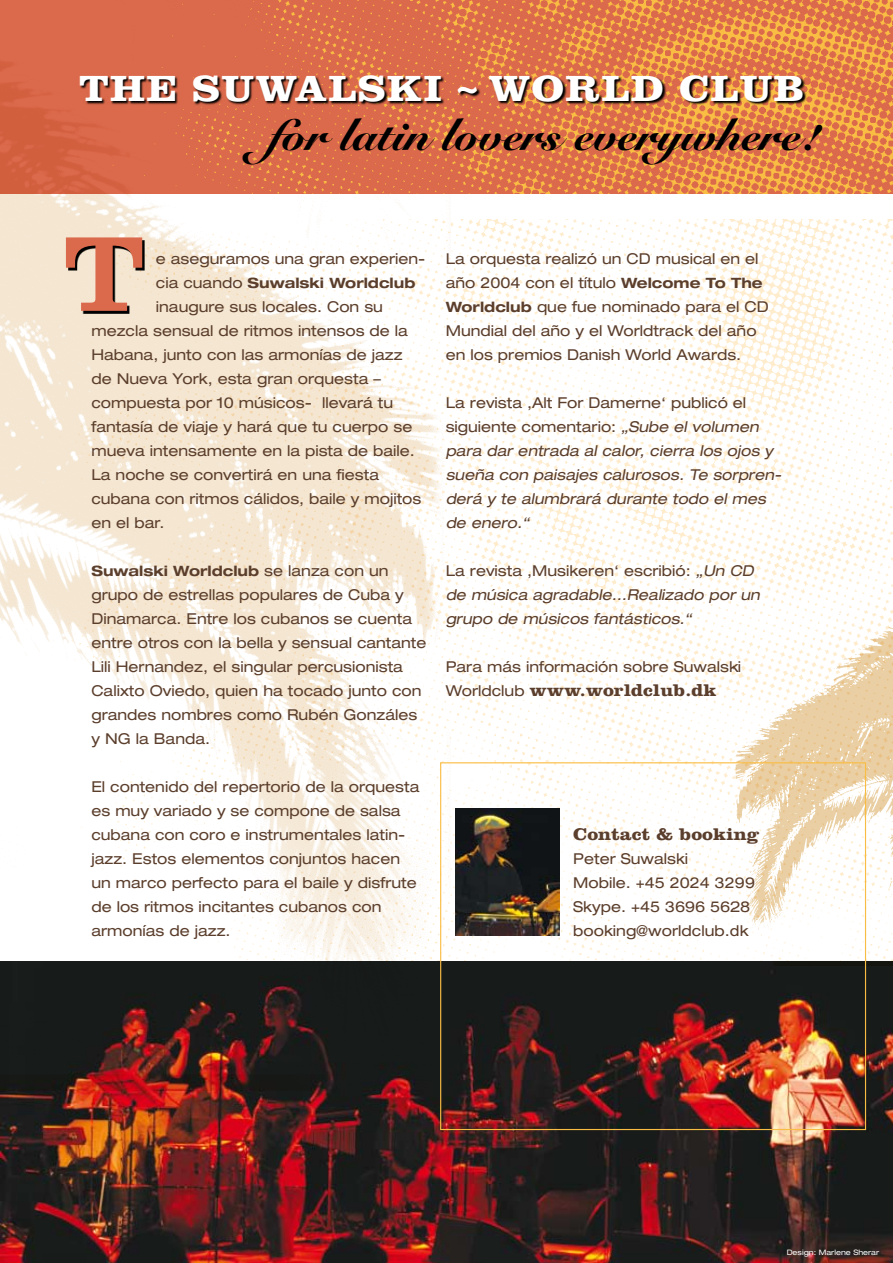
<style>
.page{position:relative;width:893px;height:1263px;background:#fff}
.page>*{position:absolute;margin:0;border:0;box-sizing:border-box;transform-origin:0 0}
.t1{font:110.7px "Clarendon";color:#db694b;scale:1.11 1}
.t2{font:45px "Snell Roundhand Black Script";color:#000}
.t3{font:700 37.8px "Clarendon";letter-spacing:.03em;color:#fff;scale:1.11 1}
.t4{font:700 17.55px "Clarendon";color:#5b3e2c;scale:1.11 1}
.t5{font:expanded 15px/24px "Helvetica Neue LT Std";color:#5b3e2c}
.t6{font:italic expanded 15px/24px "Helvetica Neue LT Std";color:#5b3e2c}
.t7{font:700 expanded 14.25px "Helvetica Neue LT Std";color:#5b3e2c}
.t8{font:expanded 7.5px "Helvetica Neue LT Std";color:#fff}
.s1{font-weight:400;font-size:15px}
.s2{font-weight:700;font-size:14.25px}
.s3{font-style:normal}
.s4{font-family:"Helvetica Neue LT Std";font-weight:400;font-stretch:expanded;font-size:15px}
</style>
<div class="page">
<img style="left:451px;top:219px;width:442px;height:742px">
<img style="left:451px;top:0;width:442px;height:193px">
<img style="left:0;top:961px;width:893px;height:302px">
<svg style="left:451px;top:76px;width:356px;height:30px;background:#8d502c"></svg>
<img style="left:0;top:0;width:451px;height:1091px">
<svg style="left:69px;top:240px;width:76px;height:74px;background:#888074"></svg>
<img style="left:735px;top:614px;width:158px;height:352px">
<div style="left:440px;top:762px;width:426px;height:368px;border:1px solid #fabd43"></div>
<img style="left:455px;top:808px;width:104px;height:128px">
<h3 class="t3" style="left:79px;top:65px;width:655px">the Suwalski ~ World Club</h3>
<h2 class="t2" style="left:270px;top:108px;width:550px">for latin lovers everywhere!</h2>
<h1 class="t1" style="left:63px;top:209px;width:75px">T</h1>
<p class="t5" style="left:156px;top:246px;width:271px">e aseguramos una gran experien-</p>
<p class="t7" style="left:156px;top:274px;width:261px"><span class="s1">cia cuando</span> Suwalski Worldclub</p>
<p class="t5" style="left:91px;top:294px;width:331px;text-indent:64px">inaugure sus locales. Con su mezcla sensual de ritmos intensos de la Habana, junto con las armonías de jazz de Nueva York, esta gran orquesta – compuesta por 10 músicos- llevará tu fantasía de viaje y hará que tu cuerpo se mueva intensamente en la pista de baile.<br>La noche se convertirá en una fiesta cubana con ritmos cálidos, baile y mojitos en el bar.</p>
<p class="t7" style="left:91px;top:562px;width:299px">Suwalski Worldclub <span class="s1">se lanza con un</span></p>
<p class="t5" style="left:91px;top:582px;width:337px">grupo de estrellas populares de Cuba y Dinamarca. Entre los cubanos se cuenta entre otros con la bella y sensual cantante Lili Hernandez, el singular percusionista Calixto Oviedo, quien ha tocado junto con grandes nombres como Rubén Gonzáles y NG la Banda.</p>
<p class="t5" style="left:91px;top:774px;width:330px">El contenido del repertorio de la orquesta es muy variado y se compone de salsa cubana con coro e instrumentales latin&shy;jazz. Estos elementos conjuntos hacen un marco perfecto para el baile y disfrute de los ritmos incitantes cubanos con armonías de jazz.</p>
<p class="t5" style="left:446px;top:246px;width:325px">La orquesta realizó un CD musical en el año 2004 con el título <span class="s2">Welcome To The Worldclub</span> que fue nominado para el CD Mundial del año y el Worldtrack del año en los premios Danish World Awards.</p>
<p class="t6" style="left:446px;top:390px;width:340px"><span class="s3">La revista ‚Alt For Damerne‘ publicó el siguiente comentario:</span> „Sube el volumen para dar entrada al calor, cierra los ojos y sueña con paisajes calurosos. Te sorpren&shy;derá y te alumbrará durante todo el mes de enero.“</p>
<p class="t6" style="left:446px;top:558px;width:319px"><span class="s3">La revista ‚Musikeren‘ escribió:</span> „Un CD de música agradable...Realizado por un grupo de músicos fantásticos.“</p>
<p class="t5" style="left:446px;top:654px;width:297px">Para más información sobre Suwalski</p>
<p class="t4" style="left:446px;top:680px;width:245px"><span class="s4">Worldclub</span> www.worldclub.dk</p>
<p class="t4" style="left:573px;top:824px;width:169px">Contact &amp; booking</p>
<p class="t5" style="left:573px;top:846px;width:183px">Peter Suwalski<br>Mobile. +45 2024 3299<br>Skype. +45 3696 5628 booking@worldclub.dk</p>
<p class="t8" style="left:787px;top:1248px;width:94px">Design: Marlene Sherar</p>
</div>
